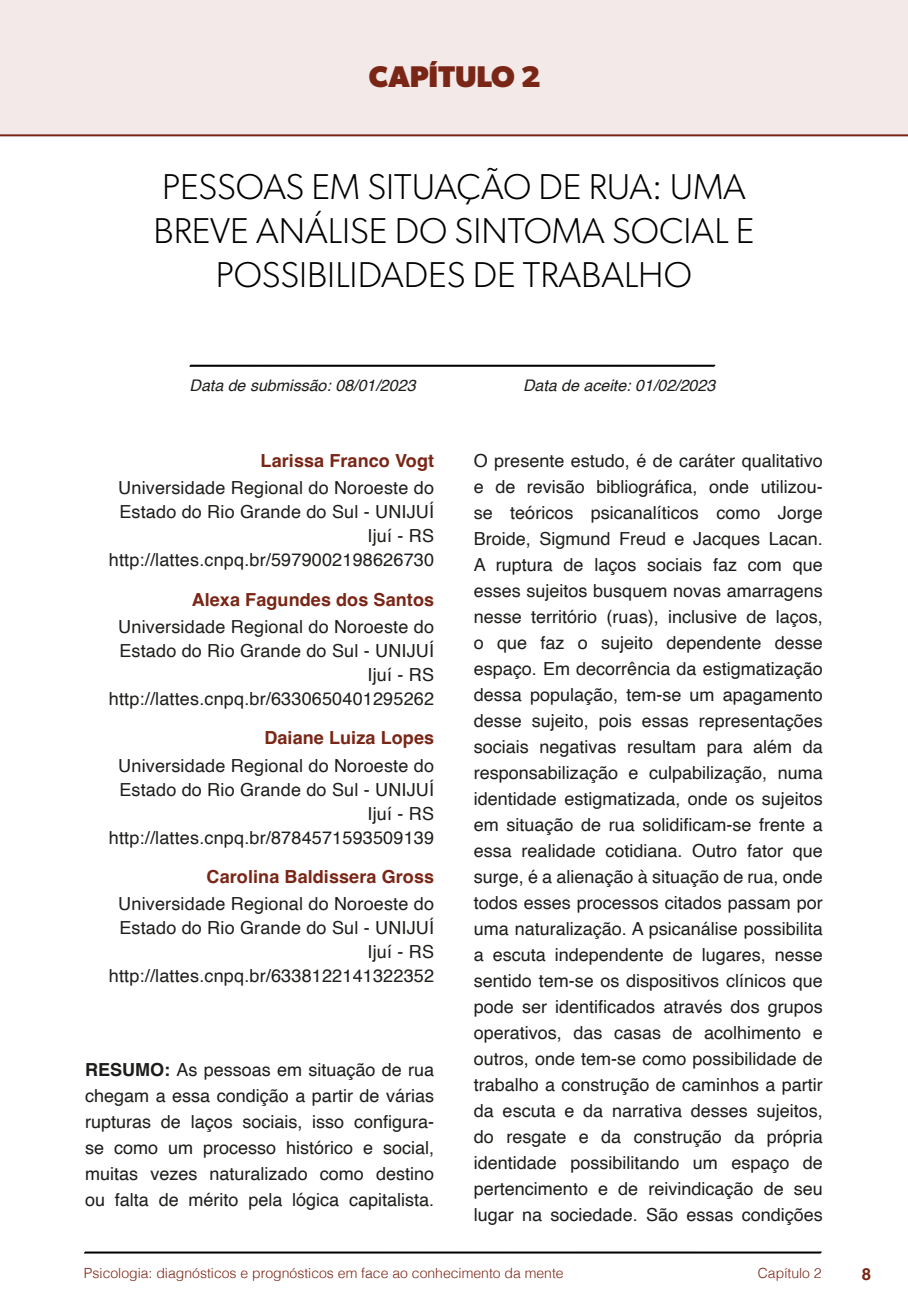
<style>
.page{position:relative;width:908px;height:1304px;background:#fff}
.page>*{position:absolute;margin:0;border:0;box-sizing:border-box;transform-origin:0 0}
.t1{font:300 36px/44px "Gibson";color:#000;text-align:center}
.t2{font:700 30px "Gibson";color:#7a2616}
.t3{font:18px/26px "Helvetica";letter-spacing:.01em;color:#1d1d1b;text-align:right}
.t4{font:700 18px "Helvetica";letter-spacing:.005em;color:#7a2616}
.t5{font:700 16.8px "Helvetica";color:#7a2616}
.t6{font:italic 16px "Helvetica";color:#1d1d1b}
.t7{font:300 14px "Helvetica";color:#7a2616}
.s1{font-weight:700}
</style>
<div class="page">
<svg style="left:84px;top:1251px;width:737px;height:3px;background:#515151"></svg>
<svg style="left:189px;top:364px;width:526px;height:3px;background:#4f4f4f"></svg>
<div style="left:0;top:0;width:907px;height:136px;background:#f2e9e8"></div>
<div style="left:44px;top:72px;width:68px;height:61px;background:#f2e9e8"></div>
<h2 class="t2" style="left:369px;top:58px;width:173px">CAPÍTULO 2</h2>
<h1 class="t1" style="left:153px;top:164px;width:602px">PESSOAS EM SITUAÇÃO DE RUA: UMA<br>BREVE ANÁLISE DO SINTOMA SOCIAL E<br>POSSIBILIDADES DE TRABALHO</h1>
<p class="t6" style="left:189px;top:373px;width:227px">Data de submissão: 08/01/2023</p>
<p class="t4" style="left:260px;top:450px;width:175px">Larissa Franco Vogt</p>
<p class="t3" style="left:109px;top:477px;width:326px;line-height:24px">Universidade Regional do Noroeste do<br>Estado do Rio Grande do Sul - UNIJUÍ<br>Ijuí - RS http://lattes.cnpq.br/5979002198626730</p>
<p class="t4" style="left:191px;top:588px;width:244px">Alexa Fagundes dos Santos</p>
<p class="t3" style="left:109px;top:615px;width:326px;line-height:24px">Universidade Regional do Noroeste do<br>Estado do Rio Grande do Sul - UNIJUÍ<br>Ijuí - RS http://lattes.cnpq.br/6330650401295262</p>
<p class="t4" style="left:264px;top:727px;width:171px">Daiane Luiza Lopes</p>
<p class="t3" style="left:109px;top:754px;width:326px;line-height:24px">Universidade Regional do Noroeste do<br>Estado do Rio Grande do Sul - UNIJUÍ<br>Ijuí - RS http://lattes.cnpq.br/8784571593509139</p>
<p class="t4" style="left:206px;top:866px;width:229px">Carolina Baldissera Gross</p>
<p class="t3" style="left:109px;top:893px;width:326px;line-height:24px">Universidade Regional do Noroeste do<br>Estado do Rio Grande do Sul - UNIJUÍ<br>Ijuí - RS http://lattes.cnpq.br/6338122141322352</p>
<p class="t3" style="left:85px;top:1058px;width:350px;text-align:justify"><span class="s1">RESUMO:</span> As pessoas em situação de rua chegam a essa condição a partir de várias rupturas de laços sociais, isso configura&shy;se como um processo histórico e social, muitas vezes naturalizado como destino ou falta de mérito pela lógica capitalista.</p>
<p class="t6" style="left:523px;top:373px;width:194px">Data de aceite: 01/02/2023</p>
<p class="t3" style="left:473px;top:448px;width:350px;text-align:justify">O presente estudo, é de caráter qualitativo e de revisão bibliográfica, onde utilizou&shy;se teóricos psicanalíticos como Jorge Broide, Sigmund Freud e Jacques Lacan.<br>A ruptura de laços sociais faz com que esses sujeitos busquem novas amarragens nesse território (ruas), inclusive de laços, o que faz o sujeito dependente desse espaço. Em decorrência da estigmatização dessa população, tem-se um apagamento desse sujeito, pois essas representações sociais negativas resultam para além da responsabilização e culpabilização, numa identidade estigmatizada, onde os sujeitos em situação de rua solidificam-se frente a essa realidade cotidiana. Outro fator que surge, é a alienação à situação de rua, onde todos esses processos citados passam por uma naturalização. A psicanálise possibilita a escuta independente de lugares, nesse sentido tem-se os dispositivos clínicos que pode ser identificados através dos grupos operativos, das casas de acolhimento e outros, onde tem-se como possibilidade de trabalho a construção de caminhos a partir da escuta e da narrativa desses sujeitos, do resgate e da construção da própria identidade possibilitando um espaço de pertencimento e de reivindicação de seu lugar na sociedade. São essas condições</p>
<p class="t7" style="left:84px;top:1261px;width:481px">Psicologia: diagnósticos e prognósticos em face ao conhecimento da mente</p>
<p class="t7" style="left:757px;top:1261px;width:65px">Capítulo 2</p>
<p class="t5" style="left:861px;top:1264px;width:11px">8</p>
</div>
